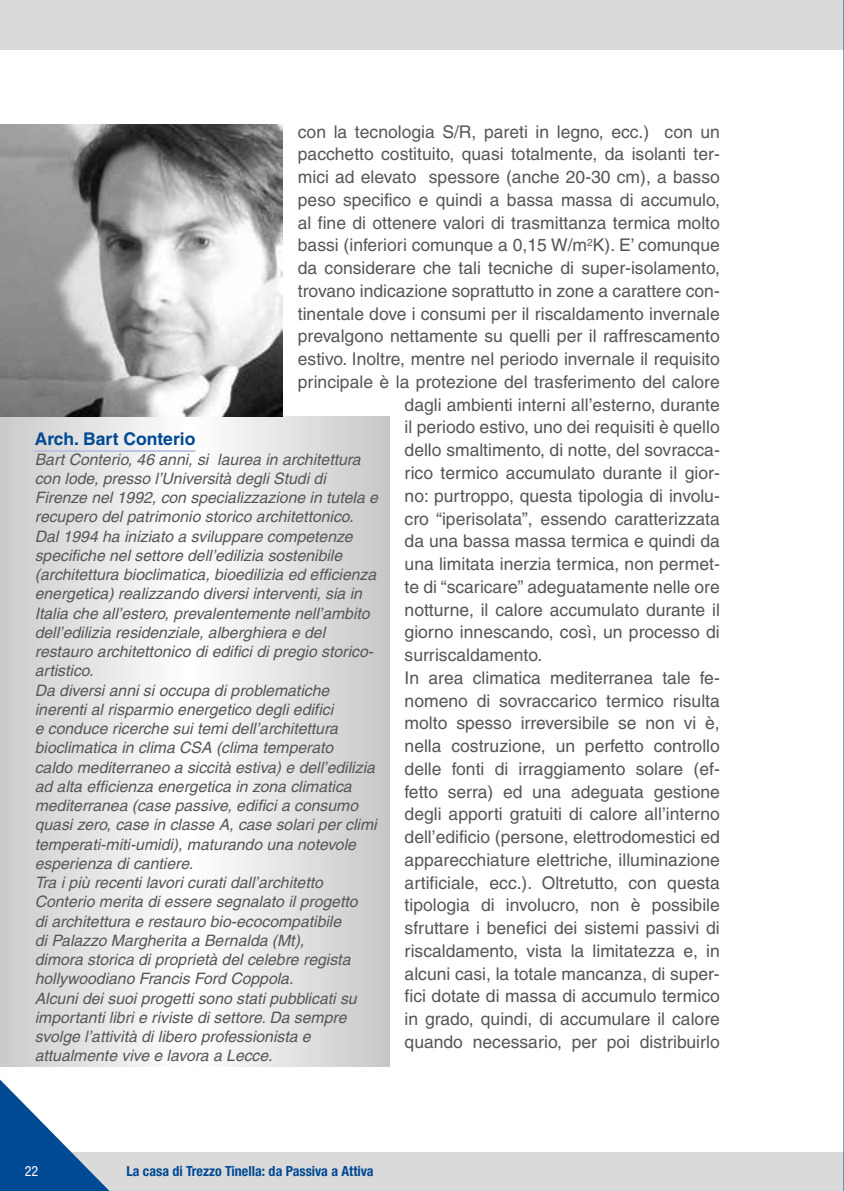
<style>
.page{position:relative;width:844px;height:1191px;background:#fff}
.page>*{position:absolute;margin:0;border:0;box-sizing:border-box;transform-origin:0 0}
.t1{font:17.5px "Helvetica";color:#565656}
.t2{font:700 17.5px "Helvetica";color:#004993}
.t3{font:italic 15.75px/19.2px "Helvetica";color:#565656}
.t4{font:700 condensed 14px "Helvetica Neue";color:#004993}
.t5{font:condensed 14px "Helvetica Neue";color:#fff}
</style>
<div class="page">
<div style="left:0;top:1152px;width:843px;height:39px;background:#dadada"></div>
<svg style="left:0;top:1079px;width:109px;height:112px"></svg>
<div style="left:0;top:0;width:843px;height:50px;background:#dadada"></div>
<hr style="left:843px;top:0;width:1px;height:1191px;background:#004993">
<svg style="left:0;top:417px;width:389px;height:650px"></svg>
<hr style="left:35px;top:450px;width:160px;height:2px;background:#b8bfe0">
<img style="left:0;top:125px;width:283px;height:292px">
<p class="t1" style="left:298px;top:121px;width:423px">con la tecnologia S/R, pareti in legno, ecc.) con un</p>
<p class="t1" style="left:298px;top:144px;width:423px">pacchetto costituito, quasi totalmente, da isolanti ter-</p>
<p class="t1" style="left:298px;top:167px;width:423px">mici ad elevato spessore (anche 20-30 cm), a basso</p>
<p class="t1" style="left:298px;top:190px;width:423px">peso specifico e quindi a bassa massa di accumulo,</p>
<p class="t1" style="left:298px;top:212px;width:423px">al fine di ottenere valori di trasmittanza termica molto</p>
<p class="t1" style="left:298px;top:235px;width:423px">bassi (inferiori comunque a 0,15 W/m<sup>2</sup>K). E’ comunque</p>
<p class="t1" style="left:298px;top:258px;width:423px">da considerare che tali tecniche di super-isolamento,</p>
<p class="t1" style="left:298px;top:281px;width:423px">trovano indicazione soprattutto in zone a carattere con-</p>
<p class="t1" style="left:298px;top:303px;width:423px">tinentale dove i consumi per il riscaldamento invernale</p>
<p class="t1" style="left:298px;top:326px;width:423px">prevalgono nettamente su quelli per il raffrescamento</p>
<p class="t1" style="left:298px;top:349px;width:423px">estivo. Inoltre, mentre nel periodo invernale il requisito</p>
<p class="t1" style="left:298px;top:372px;width:423px">principale è la protezione del trasferimento del calore</p>
<p class="t1" style="left:404px;top:394px;width:316px">dagli ambienti interni all’esterno, durante</p>
<p class="t1" style="left:404px;top:417px;width:316px">il periodo estivo, uno dei requisiti è quello</p>
<p class="t1" style="left:404px;top:440px;width:316px">dello smaltimento, di notte, del sovracca-</p>
<p class="t1" style="left:404px;top:463px;width:317px">rico termico accumulato durante il gior-</p>
<p class="t1" style="left:404px;top:485px;width:317px">no: purtroppo, questa tipologia di involu-</p>
<p class="t1" style="left:404px;top:508px;width:316px">cro “iperisolata”, essendo caratterizzata</p>
<p class="t1" style="left:404px;top:531px;width:316px">da una bassa massa termica e quindi da</p>
<p class="t1" style="left:404px;top:554px;width:316px">una limitata inerzia termica, non permet-</p>
<p class="t1" style="left:404px;top:576px;width:316px">te di “scaricare” adeguatamente nelle ore</p>
<p class="t1" style="left:404px;top:599px;width:317px">notturne, il calore accumulato durante il</p>
<p class="t1" style="left:404px;top:622px;width:316px">giorno innescando, così, un processo di</p>
<p class="t1" style="left:404px;top:645px;width:139px">surriscaldamento.</p>
<p class="t1" style="left:404px;top:667px;width:316px">In area climatica mediterranea tale fe-</p>
<p class="t1" style="left:404px;top:690px;width:316px">nomeno di sovraccarico termico risulta</p>
<p class="t1" style="left:404px;top:713px;width:316px">molto spesso irreversibile se non vi è,</p>
<p class="t1" style="left:404px;top:736px;width:316px">nella costruzione, un perfetto controllo</p>
<p class="t1" style="left:404px;top:758px;width:317px">delle fonti di irraggiamento solare (ef-</p>
<p class="t1" style="left:404px;top:781px;width:317px">fetto serra) ed una adeguata gestione</p>
<p class="t1" style="left:404px;top:804px;width:316px">degli apporti gratuiti di calore all’interno</p>
<p class="t1" style="left:404px;top:827px;width:316px">dell’edificio (persone, elettrodomestici ed</p>
<p class="t1" style="left:404px;top:849px;width:316px">apparecchiature elettriche, illuminazione</p>
<p class="t1" style="left:404px;top:872px;width:316px">artificiale, ecc.). Oltretutto, con questa</p>
<p class="t1" style="left:404px;top:895px;width:316px">tipologia di involucro, non è possibile</p>
<p class="t1" style="left:404px;top:918px;width:316px">sfruttare i benefici dei sistemi passivi di</p>
<p class="t1" style="left:404px;top:940px;width:317px">riscaldamento, vista la limitatezza e, in</p>
<p class="t1" style="left:404px;top:963px;width:316px">alcuni casi, la totale mancanza, di super-</p>
<p class="t1" style="left:404px;top:986px;width:317px">fici dotate di massa di accumulo termico</p>
<p class="t1" style="left:404px;top:1009px;width:317px">in grado, quindi, di accumulare il calore</p>
<p class="t1" style="left:404px;top:1031px;width:317px">quando necessario, per poi distribuirlo</p>
<p class="t2" style="left:35px;top:428px;width:162px">Arch. Bart Conterio</p>
<p class="t3" style="left:35px;top:449px;width:344px">Bart Conterio, 46 anni, si laurea in architettura con lode, presso l’Università degli Studi di Firenze nel 1992, con specializzazione in tutela e recupero del patrimonio storico architettonico.<br>Dal 1994 ha iniziato a sviluppare competenze specifiche nel settore dell’edilizia sostenibile (architettura bioclimatica, bioedilizia ed efficienza energetica) realizzando diversi interventi, sia in Italia che all’estero, prevalentemente nell’ambito dell’edilizia residenziale, alberghiera e del restauro architettonico di edifici di pregio storico&shy;artistico.<br>Da diversi anni si occupa di problematiche inerenti al risparmio energetico degli edifici<br>e conduce ricerche sui temi dell’architettura bioclimatica in clima CSA (clima temperato<br>caldo mediterraneo a siccità estiva) e dell’edilizia ad alta efficienza energetica in zona climatica mediterranea (case passive, edifici a consumo quasi zero, case in classe A, case solari per climi temperati-miti-umidi), maturando una notevole esperienza di cantiere.<br>Tra i più recenti lavori curati dall’architetto Conterio merita di essere segnalato il progetto<br>di architettura e restauro bio-ecocompatibile<br>di Palazzo Margherita a Bernalda (Mt),<br>dimora storica di proprietà del celebre regista hollywoodiano Francis Ford Coppola.<br>Alcuni dei suoi progetti sono stati pubblicati su importanti libri e riviste di settore. Da sempre svolge l’attività di libero professionista e attualmente vive e lavora a Lecce.</p>
<p class="t5" style="left:25px;top:1163px;width:15px">22</p>
<p class="t4" style="left:126px;top:1162px;width:249px">La casa di Trezzo Tinella: da Passiva a Attiva</p>
</div>
